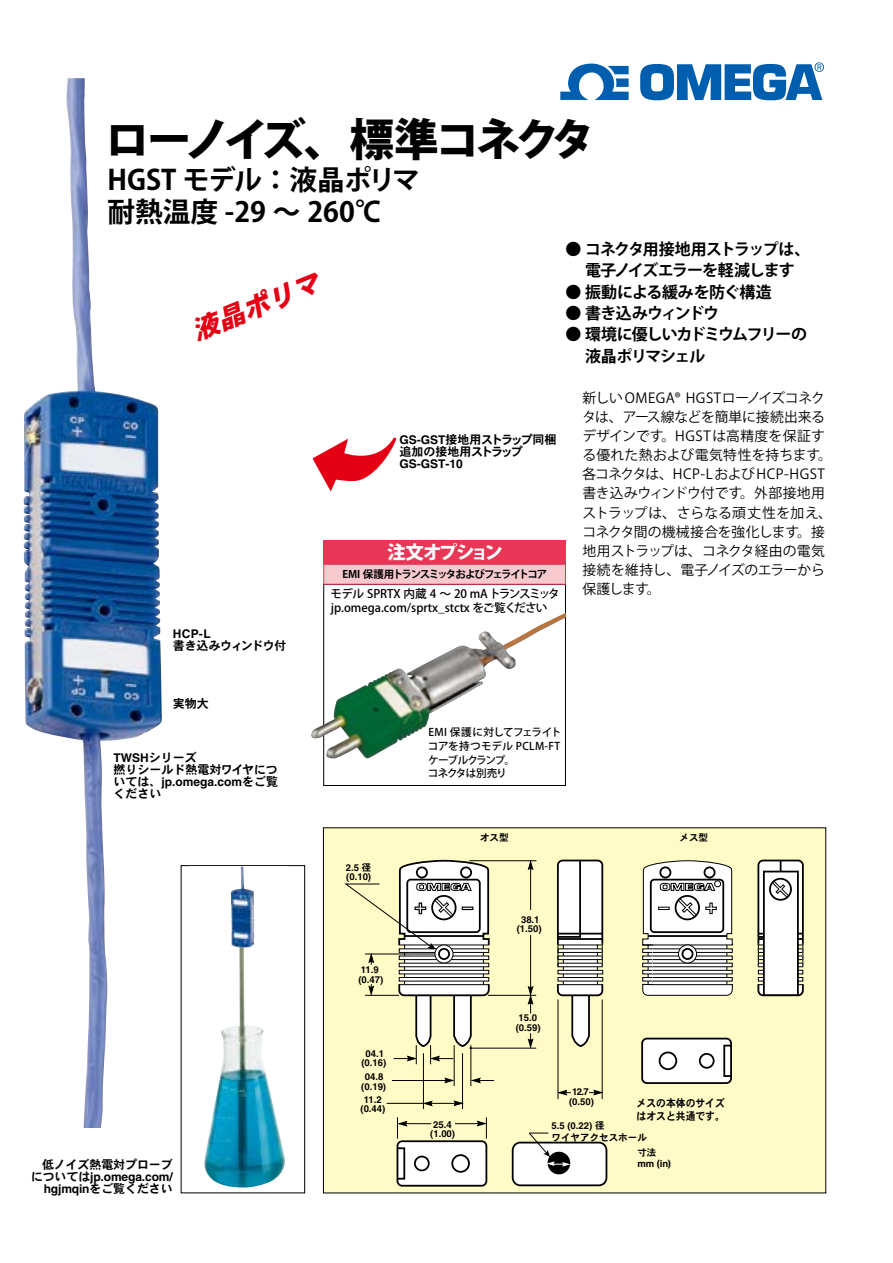
<style>
.page{position:relative;width:893px;height:1263px;background:#fff}
.page>*{position:absolute;margin:0;border:0;box-sizing:border-box;transform-origin:0 0}
.t1{font:800 44.7px "Koz Go Pr 6 N";letter-spacing:-.13em;color:#000}
.t2{font:700 27.6px/32px "Koz Go Pr 6 N";color:#000}
.t3{font:italic 27px "Heisei Kaku Go Std W9";color:#e60013}
.t4{font:800 18.45px "Koz Go Pr 6 N";letter-spacing:-.105em;color:#fff}
.t5{font:700 15.9px/21.3px "Koz Go Pr 6 N";letter-spacing:-.06em;color:#000;text-align:center}
.t6{font:700 15.9px/21.3px "Koz Go Pr 6 N";letter-spacing:-.08em;color:#000}
.t7{font:700 15.9px "Koz Go Pr 6 N";letter-spacing:-.01em;color:#000}
.t8{font:13.8px/19.2px "Koz Go Pr 6 N";color:#000}
.t9{font:700 12px/12px "Helvetica LT Std";color:#000;text-align:right}
.t10{font:12px "Heisei Kaku Go Std W7";letter-spacing:-.01em;color:#000}
.t11{font:12px/12px "Heisei Kaku Go Std W7";letter-spacing:-.03em;color:#000}
.t12{font:12px "Heisei Kaku Go Std W7";letter-spacing:-.035em;color:#000}
.t13{font:500 11.7px/13.8px "Koz Go Pr 6 N";color:#000}
.t14{font:10.8px/12.9px "Heisei Kaku Go Std W7 90 pv RKSJ H";color:#000;scale:.91 1}
.t15{font:500 10.65px/13.8px "Koz Go Pr 6 N";letter-spacing:-.04em;color:#000}
.t16{font:700 10.5px "Koz Go Pr 6 N";letter-spacing:-.12em;color:#000}
.t17{font:700 9.6px "Helvetica";color:#000}
.t18{font:9.6px "Heisei Kaku Go Std W7 90 pv RKSJ H";color:#000}
.s1{font-family:"Helvetica LT Std";font-weight:700}
.s2{font-family:"Heisei Kaku Go Std W7";font-weight:400}
.s3{font-family:"Heisei Kaku Go Std W7 90 pv RKSJ H";font-weight:400}
</style>
<div class="page">
<img style="left:23px;top:78px;width:139px;height:1050px">
<div style="left:323px;top:828px;width:503px;height:365px;background:#fffbc7"></div>
<hr style="left:469px;top:860px;width:67px;height:1px;background:#000">
<hr style="left:488px;top:995px;width:48px;height:1px;background:#000">
<svg style="left:528px;top:861px;width:5px;height:8px"></svg>
<hr style="left:530px;top:865px;width:1px;height:45px;background:#000">
<hr style="left:530px;top:935px;width:1px;height:56px;background:#000">
<hr style="left:454px;top:1045px;width:1px;height:41px;background:#000">
<hr style="left:470px;top:1045px;width:1px;height:41px;background:#000">
<hr style="left:423px;top:1053px;width:1px;height:56px;background:#000">
<hr style="left:462px;top:1053px;width:1px;height:56px;background:#000">
<hr style="left:469px;top:1048px;width:67px;height:1px;background:#000">
<svg style="left:396px;top:1117px;width:92px;height:69px"></svg>
<svg style="left:424px;top:1101px;width:8px;height:5px"></svg>
<hr style="left:428px;top:1103px;width:31px;height:1px;background:#000">
<svg style="left:454px;top:1101px;width:8px;height:4px"></svg>
<hr style="left:387px;top:1103px;width:36px;height:1px;background:#000">
<svg style="left:445px;top:1078px;width:8px;height:5px"></svg>
<hr style="left:392px;top:1080px;width:58px;height:1px;background:#000">
<svg style="left:472px;top:1078px;width:22px;height:5px"></svg>
<hr style="left:558px;top:999px;width:1px;height:100px;background:#000">
<hr style="left:602px;top:999px;width:1px;height:100px;background:#000">
<svg style="left:528px;top:986px;width:5px;height:27px"></svg>
<svg style="left:528px;top:1033px;width:5px;height:15px"></svg>
<svg style="left:559px;top:1090px;width:12px;height:5px"></svg>
<svg style="left:589px;top:1090px;width:13px;height:5px"></svg>
<div style="left:397px;top:1147px;width:8px;height:32px;border:2px solid #000"></div>
<svg style="left:641px;top:1037px;width:91px;height:47px;background:#d4d4d2"></svg>
<svg style="left:557px;top:859px;width:47px;height:189px"></svg>
<svg style="left:345px;top:859px;width:146px;height:205px"></svg>
<svg style="left:642px;top:859px;width:162px;height:138px"></svg>
<div style="left:513px;top:1142px;width:93px;height:43px;background:#fff;border-radius:8px"></div>
<div style="left:512px;top:1142px;width:95px;height:44px;border:2px solid #000;border-radius:8px"></div>
<div style="left:548px;top:1152px;width:22px;height:22px;background:#000;border-radius:50%"></div>
<svg style="left:528px;top:1132px;width:42px;height:34px"></svg>
<img style="left:204px;top:919px;width:81px;height:268px">
<div style="left:181px;top:865px;width:124px;height:328px;border:1px solid #000"></div>
<div style="left:191px;top:866px;width:97px;height:37px;background:#fff"></div>
<img style="left:231px;top:866px;width:23px;height:81px">
<svg style="left:312px;top:437px;width:85px;height:54px"></svg>
<div style="left:323px;top:584px;width:243px;height:202px;border:1px solid #000"></div>
<div style="left:324px;top:564px;width:241px;height:20px;background:#f7c8ce"></div>
<div style="left:323px;top:564px;width:243px;height:21px;border:1px solid #e73656"></div>
<div style="left:323px;top:540px;width:243px;height:24px;background:#e73656"></div>
<img style="left:311px;top:613px;width:253px;height:146px">
<svg style="left:560px;top:64px;width:69px;height:36px"></svg>
<svg style="left:640px;top:62px;width:184px;height:38px"></svg>
<h1 class="t1" style="left:105px;top:114px;width:492px">ローノイズ、標準コネクタ</h1>
<h2 class="t2" style="left:107px;top:164px;width:314px">HGST モデル：液晶ポリマ耐熱温度 -29 ～ 260℃</h2>
<h3 class="t3" style="left:187px;top:316px;width:136px;rotate:-22deg">液晶ポリマ</h3>
<p class="t5" style="left:566px;top:239px;width:246px">● コネクタ用接地用ストラップは、電子ノイズエラーを軽減します</p>
<p class="t7" style="left:566px;top:283px;width:208px">● 振動による緩みを防ぐ構造</p>
<p class="t5" style="left:566px;top:303px;width:155px">● 書き込みウィンドウ</p>
<p class="t6" style="left:585px;top:324px;width:224px;text-indent:-19px">● 環境に優しいカドミウムフリーの液晶ポリマシェル</p>
<p class="t9" style="left:173px;top:627px;width:39px">HCP-L</p>
<p class="t12" style="left:173px;top:638px;width:115px">書き込みウィンドウ付</p>
<p class="t11" style="left:400px;top:434px;width:159px"><span class="s1">GS-GST</span>接地用ストラップ同梱追加の接地用ストラップ</p>
<p class="t9" style="left:400px;top:458px;width:65px">GS-GST-10</p>
<h3 class="t4" style="left:387px;top:541px;width:118px">注文オプション</h3>
<p class="t16" style="left:342px;top:568px;width:207px">EMI 保護用トランスミッタおよびフェライトコア</p>
<p class="t13" style="left:330px;top:587px;width:231px">モデル SPRTX 内蔵 4 ～ 20 mAトランスミッタjp.omega.com/sprtx_stctx をご覧ください</p>
<p class="t8" style="left:582px;top:388px;width:251px">新しい OMEGA® HGSTローノイズコネクタは、アース線などを簡単に接続出来るデザインです。HGSTは高精度を保証する優れた熱および電気特性を持ちます。各コネクタは、HCP-LおよびHCP-HGST書き込みウィンドウ付です。外部接地用ストラップは、さらなる頑丈性を加え、コネクタ間の機械接合を強化します。接地用ストラップは、コネクタ経由の電気接続を維持し、電子ノイズのエラーから保護します。</p>
<p class="t10" style="left:173px;top:696px;width:37px">実物大</p>
<p class="t9" style="left:114px;top:751px;width:85px">TWSH<span class="s2">シリーズ</span></p>
<p class="t10" style="left:114px;top:762px;width:166px">撚りシールド熱電対ワイヤにつ</p>
<p class="t9" style="left:114px;top:775px;width:166px"><span class="s2">いては、</span>jp.omega.com<span class="s2">をご覧</span></p>
<p class="t10" style="left:114px;top:786px;width:49px">ください</p>
<p class="t10" style="left:42px;top:1157px;width:132px">低ノイズ熱電対プローブ</p>
<p class="t9" style="left:31px;top:1171px;width:143px"><span class="s2">については</span>jp.omega.com/ hgjmqin<span class="s2">をご覧ください</span></p>
<p class="t17" style="left:346px;top:862px;width:27px">2.5 <span class="s3">径</span></p>
<p class="t17" style="left:346px;top:870px;width:26px">(0.10)</p>
<p class="t17" style="left:361px;top:964px;width:19px">11.9</p>
<p class="t17" style="left:358px;top:973px;width:26px">(0.47)</p>
<p class="t17" style="left:366px;top:1048px;width:20px">04.1</p>
<p class="t17" style="left:365px;top:1071px;width:20px">04.8</p>
<p class="t17" style="left:364px;top:1094px;width:19px">11.2</p>
<p class="t17" style="left:361px;top:1057px;width:26px">(0.16)</p>
<p class="t17" style="left:361px;top:1081px;width:26px">(0.19)</p>
<p class="t17" style="left:360px;top:1103px;width:26px">(0.44)</p>
<p class="t15" style="left:428px;top:725px;width:135px">EMI 保護に対してフェライトコアを持つモデル PCLM-FTケーブルクランプ。<br>コネクタは別売り</p>
<p class="t18" style="left:480px;top:832px;width:30px">オス型</p>
<p class="t18" style="left:679px;top:832px;width:30px">メス型</p>
<p class="t17" style="left:521px;top:913px;width:20px">38.1</p>
<p class="t17" style="left:517px;top:923px;width:26px">(1.50)</p>
<p class="t17" style="left:519px;top:1012px;width:20px">15.0</p>
<p class="t17" style="left:433px;top:1118px;width:20px">25.4</p>
<p class="t17" style="left:430px;top:1128px;width:26px">(1.00)</p>
<p class="t17" style="left:516px;top:1021px;width:26px">(0.59)</p>
<p class="t17" style="left:572px;top:1086px;width:18px">12.7</p>
<p class="t17" style="left:569px;top:1096px;width:26px">(0.50)</p>
<p class="t14" style="left:637px;top:1097px;width:98px">メスの本体のサイズはオスと共通です。</p>
<p class="t17" style="left:551px;top:1120px;width:55px">5.5 (0.22) <span class="s3">径</span></p>
<p class="t18" style="left:551px;top:1131px;width:97px">ワイヤアクセスホール</p>
<p class="t18" style="left:637px;top:1146px;width:21px">寸法</p>
<p class="t17" style="left:637px;top:1158px;width:35px">mm <span class="s3">(</span>in<span class="s3">)</span></p>
</div>
